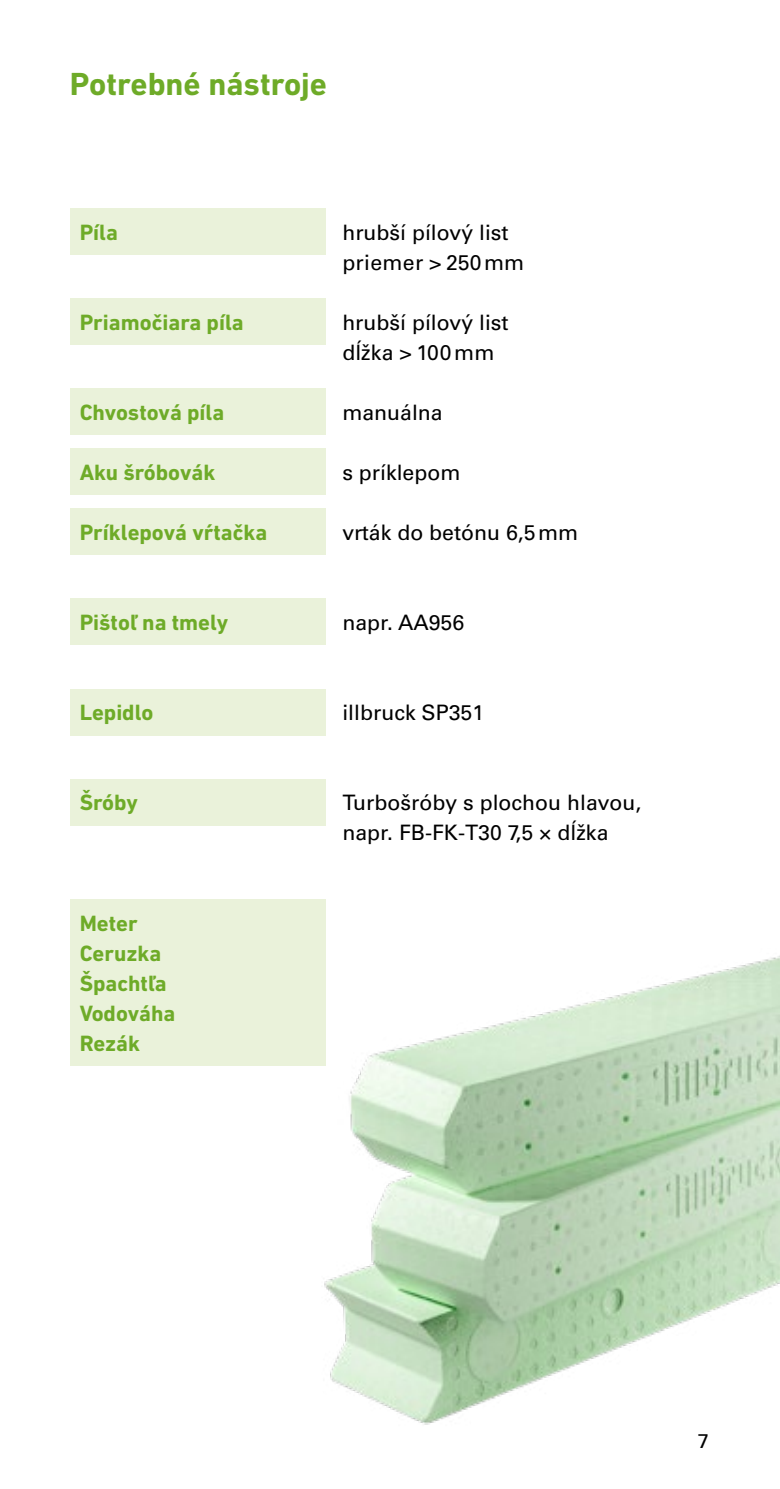
<style>
.page{position:relative;width:780px;height:1489px;background:#fff}
.page>*{position:absolute;margin:0;border:0;box-sizing:border-box;transform-origin:0 0}
.t1{font:700 32.5px "DIN Next LT Pro";color:#6eab28}
.t2{font:700 22.5px/30px "DIN Next LT Pro";color:#6eab28}
.t3{font:21.25px/30px "Univers LTCYR 55 Roman";color:#000}
.t4{font:20px "Univers Com 55 Roman";color:#000}
</style>
<div class="page">
<div style="left:70px;top:209px;width:255px;height:46px;background:#eaf2da"></div>
<div style="left:70px;top:299px;width:255px;height:46px;background:#eaf2da"></div>
<div style="left:70px;top:389px;width:255px;height:46px;background:#eaf2da"></div>
<div style="left:70px;top:449px;width:255px;height:46px;background:#eaf2da"></div>
<div style="left:70px;top:509px;width:255px;height:46px;background:#eaf2da"></div>
<div style="left:70px;top:599px;width:255px;height:46px;background:#eaf2da"></div>
<div style="left:70px;top:689px;width:255px;height:46px;background:#eaf2da"></div>
<div style="left:70px;top:779px;width:255px;height:46px;background:#eaf2da"></div>
<div style="left:70px;top:899px;width:255px;height:166px;background:#eaf2da"></div>
<img style="left:309px;top:948px;width:471px;height:477px">
<h1 class="t1" style="left:70px;top:65px;width:259px">Potrebné nástroje</h1>
<p class="t2" style="left:80px;top:217px;width:40px">Píla</p>
<p class="t3" style="left:342px;top:217px;width:183px">hrubší pílový list priemer &gt; 250mm</p>
<p class="t2" style="left:80px;top:307px;width:166px">Priamočiara píla</p>
<p class="t3" style="left:342px;top:307px;width:168px">hrubší pílový list dĺžka &gt; 100mm</p>
<p class="t2" style="left:80px;top:397px;width:146px">Chvostová píla</p>
<p class="t3" style="left:342px;top:397px;width:102px">manuálna</p>
<p class="t2" style="left:80px;top:457px;width:137px">Aku šróbovák</p>
<p class="t3" style="left:342px;top:457px;width:120px">s príklepom</p>
<p class="t2" style="left:80px;top:517px;width:189px">Príklepová vŕtačka</p>
<p class="t3" style="left:342px;top:517px;width:237px">vrták do betónu 6,5mm</p>
<p class="t2" style="left:80px;top:607px;width:150px">Pištoľ na tmely</p>
<p class="t3" style="left:342px;top:607px;width:123px">napr. AA956</p>
<p class="t2" style="left:80px;top:697px;width:75px">Lepidlo</p>
<p class="t3" style="left:342px;top:697px;width:143px">illbruck SP351</p>
<p class="t2" style="left:80px;top:787px;width:60px">Šróby</p>
<p class="t3" style="left:342px;top:787px;width:300px">Turbošróby s plochou hlavou, napr. FB-FK-T30 7,5 × dĺžka</p>
<p class="t2" style="left:80px;top:907px;width:97px">Meter<br>Ceruzka<br>Špachtľa<br>Vodováha<br>Rezák</p>
<p class="t4" style="left:698px;top:1428px;width:13px">7</p>
</div>
